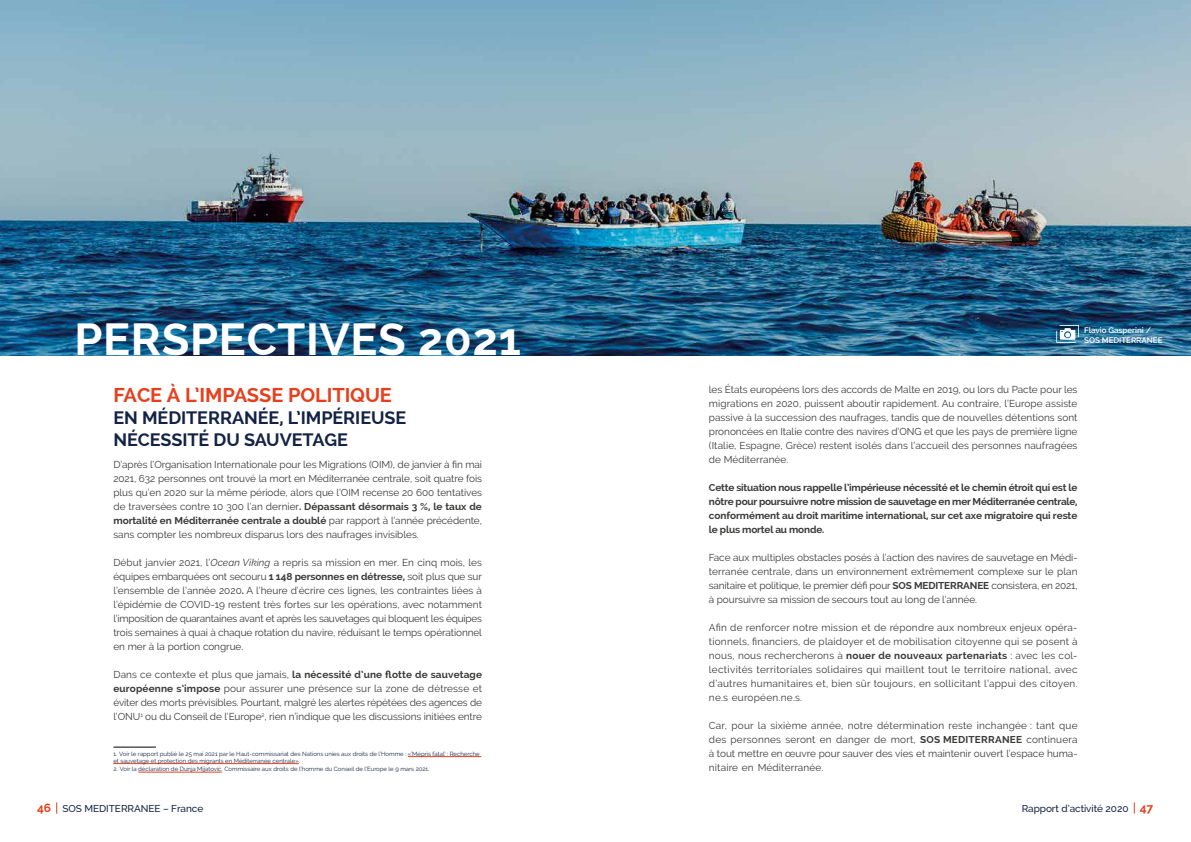
<style>
.page{position:relative;width:1191px;height:842px;background:#fff}
.page>*{position:absolute;margin:0;border:0;box-sizing:border-box;transform-origin:0 0}
.t1{font:700 45px "Raleway";letter-spacing:.015em;color:#fff}
.t2{font:700 20px "Raleway";letter-spacing:-.005em;color:#e73f1c}
.t3{font:700 18px/21.6px "Raleway";letter-spacing:-.005em;color:#142345}
.t4{font:10px/14px "Raleway";color:#3a3a39;text-align:justify}
.t5{font:700 10px/14px "Raleway";letter-spacing:-.005em;color:#3a3a39;text-align:justify}
.t6{font:500 10px "Raleway";letter-spacing:-.005em;color:#142345}
.t7{font:600 8px/10px "Raleway";letter-spacing:-.005em;color:#fff}
.t8{font:6px/7px "Raleway";color:#142345}
.s1{font-weight:700}
.s2{font-style:italic}
.s3{font-weight:700;font-size:12px;color:#e73f1c}
</style>
<div class="page">
<svg style="left:56px;top:802px;width:1px;height:12px"></svg>
<svg style="left:1134px;top:802px;width:1px;height:12px"></svg>
<hr style="left:113px;top:747px;width:43px;height:1px;background:#000">
<hr style="left:408px;top:756px;width:73px;height:1px;background:#e73f1c">
<hr style="left:113px;top:763px;width:186px;height:1px;background:#e73f1c">
<hr style="left:138px;top:772px;width:84px;height:1px;background:#e73f1c">
<img style="left:0;top:0;width:1191px;height:355px">
<svg style="left:1056px;top:325px;width:23px;height:18px"></svg>
<h1 class="t1" style="left:74px;top:314px;width:448px">PERSPECTIVES 2021</h1>
<h2 class="t2" style="left:113px;top:384px;width:280px">FACE À L’IMPASSE POLITIQUE</h2>
<h3 class="t3" style="left:113px;top:407px;width:294px">EN MÉDITERRANÉE, L’IMPÉRIEUSE<br>NÉCESSITÉ DU SAUVETAGE</h3>
<p class="t4" style="left:113px;top:458px;width:370px">D’après l’Organisation Internationale pour les Migrations (OIM), de janvier à fin mai 2021, 632 personnes ont trouvé la mort en Méditerranée centrale, soit quatre fois plus qu’en 2020 sur la même période, alors que l’OIM recense 20 600 tentatives de traversées contre 10 300 l’an dernier<span class="s1">. Dépassant désormais 3 %, le taux de mortalité en Méditerranée centrale a doublé</span> par rapport à l’année précédente, sans compter les nombreux disparus lors des naufrages invisibles.</p>
<p class="t4" style="left:113px;top:557px;width:370px">Début janvier 2021, l’<span class="s2">Ocean Viking</span> a repris sa mission en mer. En cinq mois, les équipes embarquées ont secouru <span class="s1">1 148 personnes en détresse,</span> soit plus que sur l’ensemble de l’année 2020<span class="s1">.</span> A l’heure d’écrire ces lignes, les contraintes liées à l’épidémie de COVID-19 restent très fortes sur les opérations, avec notamment l’imposition de quarantaines avant et après les sauvetages qui bloquent les équipes trois semaines à quai à chaque rotation du navire, réduisant le temps opérationnel en mer à la portion congrue.</p>
<p class="t4" style="left:113px;top:669px;width:370px">Dans ce contexte et plus que jamais, <span class="s1">la nécessité d’une flotte de sauvetage européenne s’impose</span> pour assurer une présence sur la zone de détresse et éviter des morts prévisibles. Pourtant, malgré les alertes répétées des agences de l’ONU<sup>1</sup> ou du Conseil de l’Europe<sup>2</sup>, rien n’indique que les discussions initiées entre</p>
<p class="t8" style="left:113px;top:750px;width:368px">1. Voir le rapport publié le 25 mai 2021 par le Haut-commissariat des Nations unies aux droits de l’Homme : «’Mépris fatal’ : Recherche et sauvetage et protection des migrants en Méditerranée centrale».</p>
<p class="t8" style="left:113px;top:766px;width:317px">2. Voir la déclaration de Dunja Mijatović, Commissaire aux droits de l’homme du Conseil de l’Europe le 9 mars 2021.</p>
<p class="t7" style="left:1084px;top:325px;width:80px">Flavio Gasperini /<br>SOS MEDITERRANEE</p>
<p class="t4" style="left:709px;top:382px;width:370px">les États européens lors des accords de Malte en 2019, ou lors du Pacte pour les migrations en 2020, puissent aboutir rapidement. Au contraire, l’Europe assiste passive à la succession des naufrages, tandis que de nouvelles détentions sont prononcées en Italie contre des navires d’ONG et que les pays de première ligne (Italie, Espagne, Grèce) restent isolés dans l’accueil des personnes naufragées de Méditerranée.</p>
<p class="t5" style="left:709px;top:481px;width:370px">Cette situation nous rappelle l’impérieuse nécessité et le chemin étroit qui est le nôtre pour poursuivre notre mission de sauvetage en mer Méditerranée centrale, conformément au droit maritime international, sur cet axe migratoire qui reste le plus mortel au monde.</p>
<p class="t4" style="left:709px;top:550px;width:370px">Face aux multiples obstacles posés à l’action des navires de sauvetage en Médi&shy;terranée centrale, dans un environnement extrêmement complexe sur le plan sanitaire et politique, le premier défi pour <span class="s1">SOS MEDITERRANEE</span> consistera, en 2021, à poursuivre sa mission de secours tout au long de l’année.</p>
<p class="t4" style="left:709px;top:620px;width:370px">Afin de renforcer notre mission et de répondre aux nombreux enjeux opéra&shy;tionnels, financiers, de plaidoyer et de mobilisation citoyenne qui se posent à nous, nous rechercherons à <span class="s1">nouer de nouveaux partenariats</span> : avec les col&shy;lectivités territoriales solidaires qui maillent tout le territoire national, avec d’autres humanitaires et, bien sûr toujours, en sollicitant l’appui des citoyen. ne.s européen.ne.s.</p>
<p class="t4" style="left:709px;top:718px;width:370px">Car, pour la sixième année, notre détermination reste inchangée : tant que des personnes seront en danger de mort, <span class="s1">SOS MEDITERRANEE</span> continuera à tout mettre en œuvre pour sauver des vies et maintenir ouvert l’espace huma&shy;nitaire en Méditerranée.</p>
<p class="t6" style="left:37px;top:805px;width:168px"><span class="s3">46</span> SOS MEDITERRANEE – France</p>
<p class="t6" style="left:1021px;top:805px;width:133px">Rapport d’activité 2020 <span class="s3">47</span></p>
</div>
